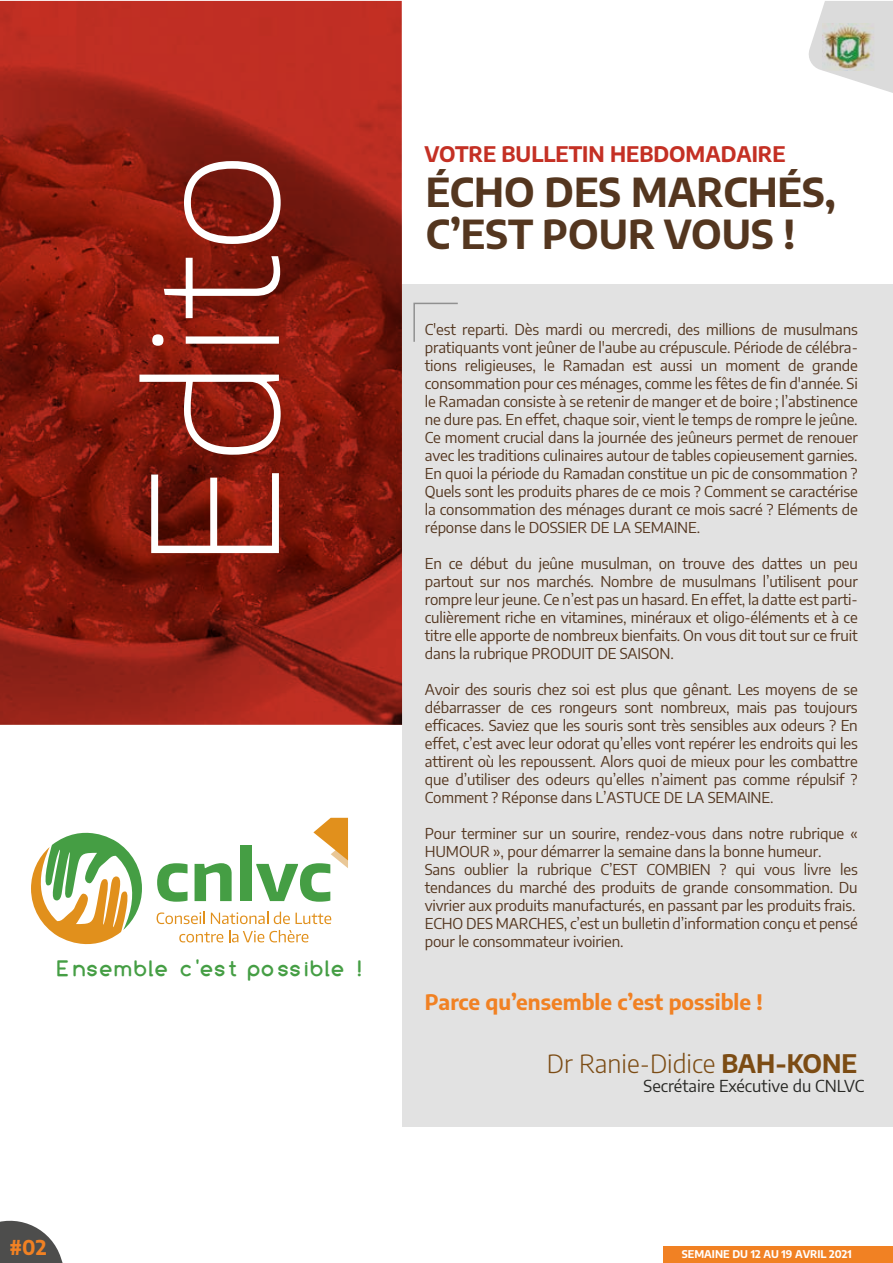
<style>
.page{position:relative;width:893px;height:1263px;background:#fff}
.page>*{position:absolute;margin:0;border:0;box-sizing:border-box;transform-origin:0 0}
.t1{font:100 172.65px "Encode Sans Wide";color:#fff}
.t2{font:700 39.15px/42.5px "Encode Sans";color:#54361f}
.t3{font:300 25.05px "Encode Sans";color:#7c4c14}
.t4{font:700 21.9px "Comfortaa";letter-spacing:.08em;color:#459e44}
.t5{font:700 21px "Encode Sans";color:#f18123}
.t6{font:700 21px "Encode Sans";color:#c43024}
.t7{font:700 20.1px "Encode Sans";color:#f18123}
.t8{font:16.5px "Encode Sans";color:#272724}
.t9{font:15px/18px "Encode Sans";letter-spacing:-.01em;color:#54361f;text-align:justify}
.t10{font:700 10.5px "Encode Sans";color:#fff}
.s1{font-weight:700}
</style>
<div class="page">
<div style="left:402px;top:284px;width:491px;height:843px;background:#e2e2e2"></div>
<img style="left:0;top:1px;width:402px;height:724px">
<div style="left:664px;top:1247px;width:229px;height:16px;background:#f18123"></div>
<svg style="left:0;top:1220px;width:63px;height:43px"></svg>
<svg style="left:413px;top:302px;width:45px;height:40px"></svg>
<svg style="left:31px;top:832px;width:111px;height:113px"></svg>
<svg style="left:157px;top:863px;width:31px;height:39px"></svg>
<svg style="left:195px;top:863px;width:37px;height:38px"></svg>
<div style="left:240px;top:845px;width:11px;height:56px;background:#459e44"></div>
<svg style="left:157px;top:911px;width:48px;height:13px"></svg>
<svg style="left:211px;top:911px;width:57px;height:13px"></svg>
<svg style="left:274px;top:911px;width:16px;height:13px"></svg>
<svg style="left:296px;top:913px;width:35px;height:11px"></svg>
<svg style="left:179px;top:932px;width:44px;height:10px"></svg>
<svg style="left:229px;top:930px;width:79px;height:12px"></svg>
<svg style="left:256px;top:818px;width:92px;height:84px"></svg>
<svg style="left:809px;top:1px;width:84px;height:92px"></svg>
<img style="left:822px;top:23px;width:53px;height:48px">
<h1 class="t1" style="left:101px;top:571px;width:421px;rotate:-90deg">Edito</h1>
<h3 class="t4" style="left:57px;top:956px;width:306px">E nsemble c'est po ssible !</h3>
<h3 class="t7" style="left:10px;top:1232px;width:38px">#02</h3>
<h3 class="t6" style="left:424px;top:138px;width:363px">VOTRE BULLETIN HEBDOMADAIRE</h3>
<h2 class="t2" style="left:426px;top:168px;width:411px">ÉCHO DES MARCHÉS,<br>C’EST POUR VOUS !</h2>
<p class="t9" style="left:425px;top:319px;width:435px">C'est reparti. Dès mardi ou mercredi, des millions de musulmans pratiquants vont jeûner de l'aube au crépuscule. Période de célébra&shy;tions religieuses, le Ramadan est aussi un moment de grande consommation pour ces ménages, comme les fêtes de fin d'année. Si le Ramadan consiste à se retenir de manger et de boire ; l’abstinence ne dure pas. En effet, chaque soir, vient le temps de rompre le jeûne.<br>Ce moment crucial dans la journée des jeûneurs permet de renouer avec les traditions culinaires autour de tables copieusement garnies.<br>En quoi la période du Ramadan constitue un pic de consommation ?<br>Quels sont les produits phares de ce mois ? Comment se caractérise la consommation des ménages durant ce mois sacré ? Eléments de réponse dans le DOSSIER DE LA SEMAINE.</p>
<p class="t9" style="left:425px;top:553px;width:434px">En ce début du jeûne musulman, on trouve des dattes un peu partout sur nos marchés. Nombre de musulmans l’utilisent pour rompre leur jeune. Ce n’est pas un hasard. En effet, la datte est parti&shy;culièrement riche en vitamines, minéraux et oligo-éléments et à ce titre elle apporte de nombreux bienfaits. On vous dit tout sur ce fruit dans la rubrique PRODUIT DE SAISON.</p>
<p class="t9" style="left:425px;top:679px;width:434px">Avoir des souris chez soi est plus que gênant. Les moyens de se débarrasser de ces rongeurs sont nombreux, mais pas toujours efficaces. Saviez que les souris sont très sensibles aux odeurs ? En effet, c’est avec leur odorat qu’elles vont repérer les endroits qui les attirent où les repoussent. Alors quoi de mieux pour les combattre que d’utiliser des odeurs qu’elles n’aiment pas comme répulsif ?<br>Comment ? Réponse dans L’ASTUCE DE LA SEMAINE.</p>
<p class="t9" style="left:425px;top:823px;width:434px;text-align:left">Pour terminer sur un sourire, rendez-vous dans notre rubrique « HUMOUR », pour démarrer la semaine dans la bonne humeur.<br>Sans oublier la rubrique C’EST COMBIEN ? qui vous livre les tendances du marché des produits de grande consommation. Du vivrier aux produits manufacturés, en passant par les produits frais.<br>ECHO DES MARCHES, c’est un bulletin d’information conçu et pensé pour le consommateur ivoirien.</p>
<h3 class="t5" style="left:425px;top:986px;width:339px">Parce qu’ensemble c’est possible !</h3>
<h3 class="t3" style="left:547px;top:1046px;width:312px">Dr Ranie-Didice <span class="s1">BAH-KONE</span></h3>
<p class="t8" style="left:643px;top:1074px;width:222px">Secrétaire Exécutive du CNLVC</p>
<p class="t10" style="left:682px;top:1246px;width:172px">SEMAINE DU 12 AU 19 AVRIL 2021</p>
</div>
